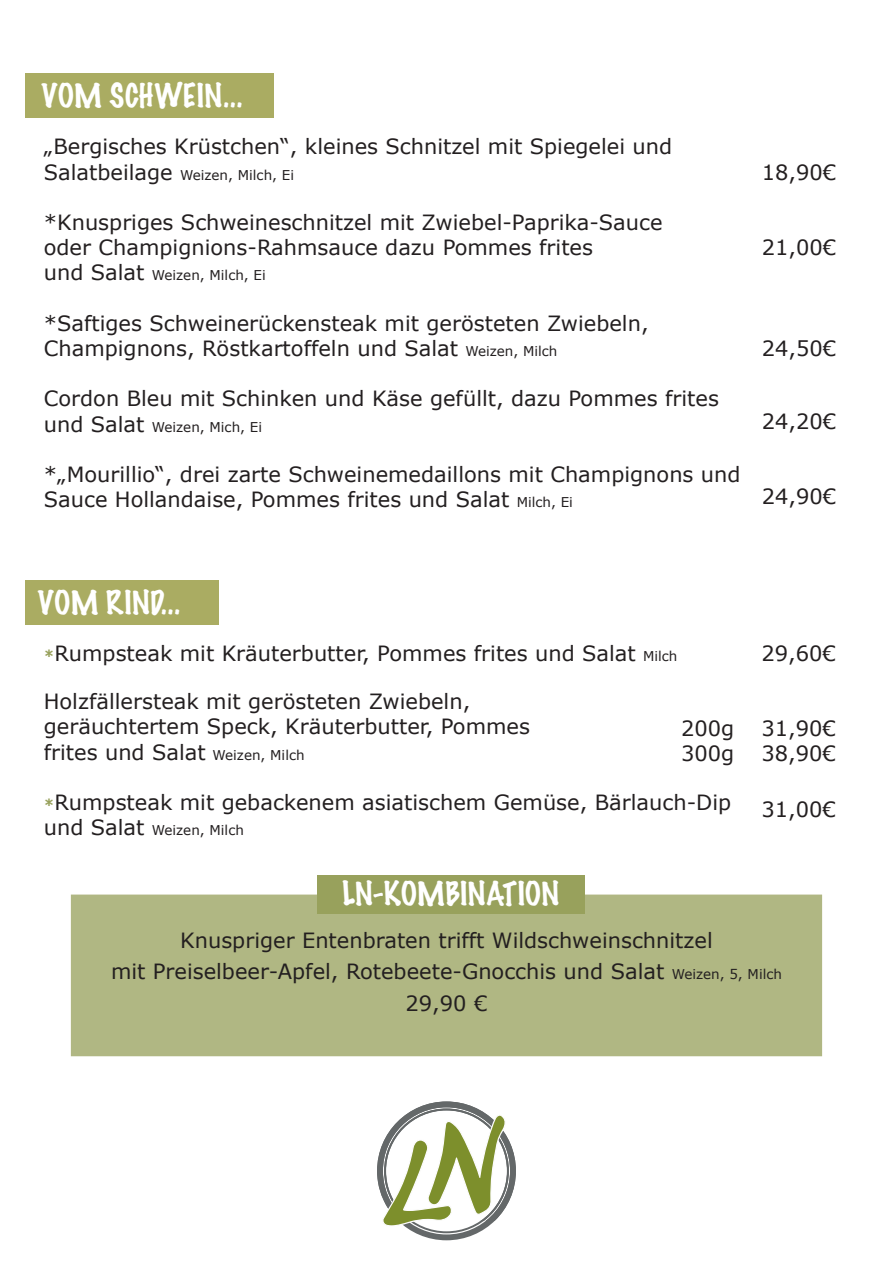
<style>
.page{position:relative;width:893px;height:1263px;background:#fff}
.page>*{position:absolute;margin:0;border:0;box-sizing:border-box;transform-origin:0 0}
.t1{font:100 30px "Marker Felt";color:#fff}
.t2{font:21px "Verdana";color:#231f20}
.t3{font:13.5px "Verdana";color:#231f20}
.s1{font-size:21px}
.s2{font-size:13.5px}
.s3{font-weight:700;font-size:15px;color:#98a15c}
</style>
<div class="page">
<div style="left:26px;top:580px;width:193px;height:44px;background:#aaac62"></div>
<div style="left:26px;top:73px;width:248px;height:45px;background:#aaac62"></div>
<div style="left:71px;top:894px;width:751px;height:162px;background:#b0b783;border:2px solid #9da565"></div>
<div style="left:317px;top:875px;width:267px;height:39px;background:#98a15c"></div>
<svg style="left:377px;top:1101px;width:139px;height:139px"></svg>
<svg style="left:377px;top:1101px;width:139px;height:125px"></svg>
<p class="t1" style="left:42px;top:72px;width:203px">VOM SCHWEIN...</p>
<p class="t2" style="left:44px;top:133px;width:630px">„Bergisches Krüstchen“, kleines Schnitzel mit Spiegelei und</p>
<p class="t3" style="left:44px;top:166px;width:252px"><span class="s1">Salatbeilage</span> Weizen, Milch, Ei</p>
<p class="t2" style="left:44px;top:209px;width:620px">*Knuspriges Schweineschnitzel mit Zwiebel-Paprika-Sauce</p>
<p class="t2" style="left:44px;top:234px;width:551px">oder Champignions-Rahmsauce dazu Pommes frites</p>
<p class="t3" style="left:44px;top:267px;width:224px"><span class="s1">und Salat</span> Weizen, Milch, Ei</p>
<p class="t2" style="left:44px;top:310px;width:606px">*Saftiges Schweinerückensteak mit gerösteten Zwiebeln,</p>
<p class="t2" style="left:44px;top:335px;width:515px">Champignons, Röstkartoffeln und Salat <span class="s2">Weizen, Milch</span></p>
<p class="t2" style="left:44px;top:385px;width:677px">Cordon Bleu mit Schinken und Käse gefüllt, dazu Pommes frites</p>
<p class="t3" style="left:44px;top:418px;width:220px"><span class="s1">und Salat</span> Weizen, Mich, Ei</p>
<p class="t2" style="left:44px;top:461px;width:698px">*„Mourillio“, drei zarte Schweinemedaillons mit Champignons und</p>
<p class="t2" style="left:44px;top:486px;width:531px">Sauce Hollandaise, Pommes frites und Salat <span class="s2">Milch, Ei</span></p>
<p class="t2" style="left:762px;top:158px;width:76px">18,90€</p>
<p class="t2" style="left:762px;top:234px;width:76px">21,00€</p>
<p class="t2" style="left:762px;top:335px;width:76px">24,50€</p>
<p class="t2" style="left:762px;top:408px;width:76px">24,20€</p>
<p class="t2" style="left:762px;top:483px;width:76px">24,90€</p>
<p class="t1" style="left:38px;top:579px;width:144px">VOM RIND...</p>
<p class="t2" style="left:44px;top:640px;width:635px"><span class="s3">*</span>Rumpsteak mit Kräuterbutter, Pommes frites und Salat <span class="s2">Milch</span></p>
<p class="t2" style="left:44px;top:688px;width:428px">Holzfällersteak mit gerösteten Zwiebeln,</p>
<p class="t2" style="left:44px;top:713px;width:488px">geräuchtertem Speck, Kräuterbutter, Pommes</p>
<p class="t2" style="left:44px;top:739px;width:262px">frites und Salat <span class="s2">Weizen, Milch</span></p>
<p class="t2" style="left:44px;top:789px;width:689px"><span class="s3">*</span>Rumpsteak mit gebackenem asiatischem Gemüse, Bärlauch-Dip</p>
<p class="t3" style="left:44px;top:822px;width:202px"><span class="s1">und Salat</span> Weizen, Milch</p>
<p class="t2" style="left:681px;top:715px;width:55px">200g</p>
<p class="t2" style="left:681px;top:740px;width:55px">300g</p>
<p class="t2" style="left:761px;top:640px;width:76px">29,60€</p>
<p class="t2" style="left:761px;top:715px;width:76px">31,90€</p>
<p class="t2" style="left:761px;top:740px;width:76px">38,90€</p>
<p class="t2" style="left:761px;top:796px;width:76px">31,00€</p>
<p class="t1" style="left:342px;top:870px;width:218px">LN-KOMBINATION</p>
<p class="t2" style="left:180px;top:927px;width:534px">Knuspriger Entenbraten trifft Wildschweinschnitzel</p>
<p class="t2" style="left:111px;top:958px;width:672px">mit Preiselbeer-Apfel, Rotebeete-Gnocchis und Salat <span class="s2">Weizen, 5, Milch</span></p>
<p class="t2" style="left:406px;top:990px;width:83px">29,90 €</p>
</div>
